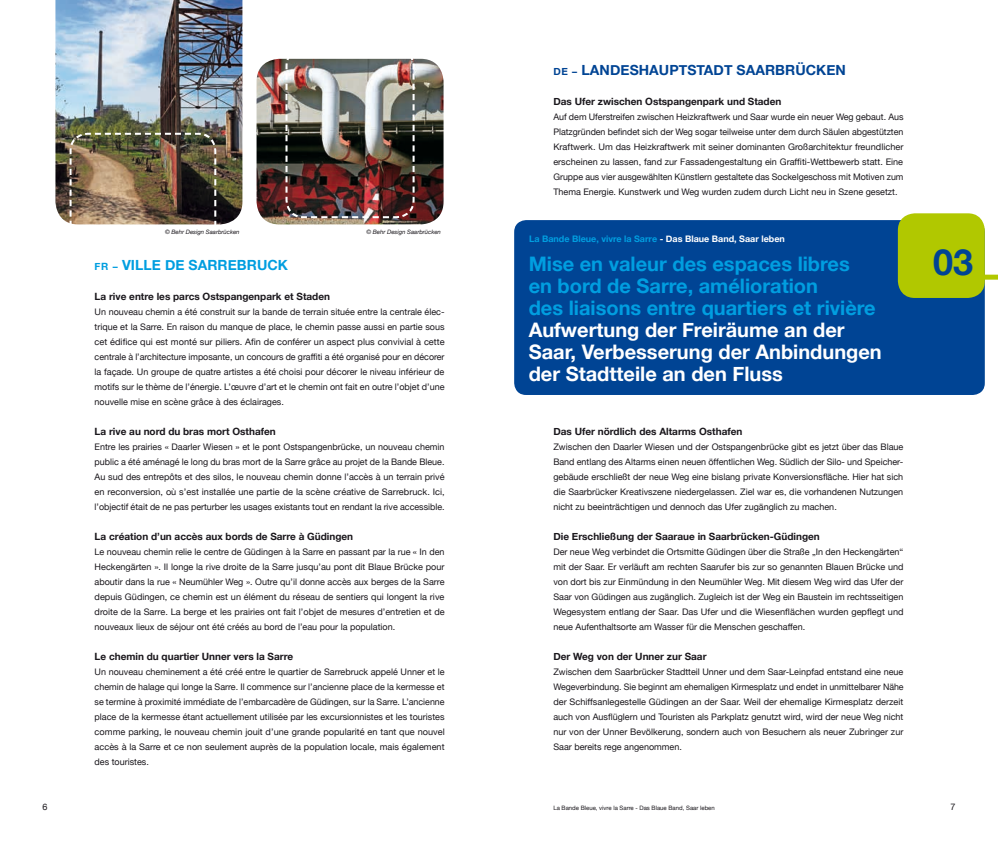
<style>
.page{position:relative;width:998px;height:842px;background:#fff}
.page>*{position:absolute;margin:0;border:0;box-sizing:border-box;transform-origin:0 0}
.t1{font:700 36px "Helvetica Neue";color:#004494}
.t2{font:700 20px/22px "Helvetica Neue";color:#009ee0}
.t3{font:700 20px/22px "Helvetica Neue";color:#fff}
.t4{font:700 14px "Helvetica Neue";letter-spacing:.005em;color:#004494}
.t5{font:700 14px "Helvetica Neue";letter-spacing:.005em;color:#009ee0}
.t6{font:700 10px "Helvetica Neue";color:#1a171c}
.t7{font:9px/15px "Helvetica Neue";color:#1a171c;text-align:justify}
.t8{font:700 9px "Helvetica Neue";color:#009ee0}
.t9{font:6px "Helvetica Neue";color:#1a171c}
.t10{font:italic 6px "Helvetica Neue";color:#1a171c}
.s1{font-size:10px}
.s2{color:#fff}
</style>
<div class="page">
<div style="left:514px;top:220px;width:471px;height:175px;background:#004494;border-radius:12px"></div>
<div style="left:898px;top:213px;width:87px;height:85px;background:#b1c800;border-radius:17px"></div>
<div style="left:937px;top:275px;width:61px;height:5px;background:#b1c800"></div>
<img style="left:55px;top:0;width:187px;height:224px">
<img style="left:69px;top:132px;width:148px;height:93px">
<img style="left:257px;top:59px;width:186px;height:165px">
<img style="left:284px;top:58px;width:132px;height:161px">
<p class="t10" style="left:165px;top:227px;width:76px">© Behr Design Saarbrücken</p>
<p class="t10" style="left:366px;top:227px;width:76px">© Behr Design Saarbrücken</p>
<h3 class="t5" style="left:95px;top:254px;width:195px"><span class="s1">FR –</span> VILLE DE SARREBRUCK</h3>
<p class="t6" style="left:95px;top:289px;width:237px">La rive entre les parcs Ostspangenpark et Staden</p>
<p class="t7" style="left:95px;top:305px;width:351px">Un nouveau chemin a été construit sur la bande de terrain située entre la centrale élec&shy;trique et la Sarre. En raison du manque de place, le chemin passe aussi en partie sous cet édifice qui est monté sur piliers. Afin de conférer un aspect plus convivial à cette centrale à l’architecture imposante, un concours de graffiti a été organisé pour en décorer la façade. Un groupe de quatre artistes a été choisi pour décorer le niveau inférieur de motifs sur le thème de l’énergie. L’œuvre d’art et le chemin ont fait en outre l’objet d’une nouvelle mise en scène grâce à des éclairages.</p>
<p class="t6" style="left:95px;top:424px;width:183px">La rive au nord du bras mort Osthafen</p>
<p class="t7" style="left:95px;top:440px;width:352px">Entre les prairies « Daarler Wiesen » et le pont Ostspangenbrücke, un nouveau chemin public a été aménagé le long du bras mort de la Sarre grâce au projet de la Bande Bleue.<br>Au sud des entrepôts et des silos, le nouveau chemin donne l’accès à un terrain privé en reconversion, où s’est installée une partie de la scène créative de Sarrebruck. Ici, l’objectif était de ne pas perturber les usages existants tout en rendant la rive accessible.</p>
<p class="t6" style="left:95px;top:529px;width:260px">La création d’un accès aux bords de Sarre à Güdingen</p>
<p class="t7" style="left:95px;top:545px;width:352px">Le nouveau chemin relie le centre de Güdingen à la Sarre en passant par la rue « In den Heckengärten ». Il longe la rive droite de la Sarre jusqu’au pont dit Blaue Brücke pour aboutir dans la rue « Neumühler Weg ». Outre qu’il donne accès aux berges de la Sarre depuis Güdingen, ce chemin est un élément du réseau de sentiers qui longent la rive droite de la Sarre. La berge et les prairies ont fait l’objet de mesures d’entretien et de nouveaux lieux de séjour ont été créés au bord de l’eau pour la population.</p>
<p class="t6" style="left:95px;top:649px;width:200px">Le chemin du quartier Unner vers la Sarre</p>
<p class="t7" style="left:95px;top:665px;width:352px">Un nouveau cheminement a été créé entre le quartier de Sarrebruck appelé Unner et le chemin de halage qui longe la Sarre. Il commence sur l’ancienne place de la kermesse et se termine à proximité immédiate de l’embarcadère de Güdingen, sur la Sarre. L’ancienne place de la kermesse étant actuellement utilisée par les excursionnistes et les touristes comme parking, le nouveau chemin jouit d’une grande popularité en tant que nouvel accès à la Sarre et ce non seulement auprès de la population locale, mais également des touristes.</p>
<h3 class="t4" style="left:553px;top:59px;width:294px"><span class="s1">DE –</span> LANDESHAUPTSTADT SAARBRÜCKEN</h3>
<p class="t6" style="left:553px;top:94px;width:229px">Das Ufer zwischen Ostspangenpark und Staden</p>
<p class="t7" style="left:553px;top:110px;width:352px">Auf dem Uferstreifen zwischen Heizkraftwerk und Saar wurde ein neuer Weg gebaut. Aus Platzgründen befindet sich der Weg sogar teilweise unter dem durch Säulen abgestützten Kraftwerk. Um das Heizkraftwerk mit seiner dominanten Großarchitektur freundlicher erscheinen zu lassen, fand zur Fassadengestaltung ein Graffiti-Wettbewerb statt. Eine Gruppe aus vier ausgewählten Künstlern gestaltete das Sockelgeschoss mit Motiven zum Thema Energie. Kunstwerk und Weg wurden zudem durch Licht neu in Szene gesetzt.</p>
<p class="t8" style="left:529px;top:232px;width:257px">La Bande Bleue, vivre la Sarre <span class="s2">- Das Blaue Band, Saar leben</span></p>
<h2 class="t2" style="left:529px;top:253px;width:348px">Mise en valeur des espaces libres en bord de Sarre, amélioration<br>des liaisons entre quartiers et rivière</h2>
<h2 class="t3" style="left:529px;top:319px;width:355px">Aufwertung der Freiräume an der<br>Saar, Verbesserung der Anbindungen der Stadtteile an den Fluss</h2>
<p class="t6" style="left:553px;top:424px;width:191px">Das Ufer nördlich des Altarms Osthafen</p>
<p class="t7" style="left:553px;top:440px;width:352px">Zwischen den Daarler Wiesen und der Ostspangenbrücke gibt es jetzt über das Blaue Band entlang des Altarms einen neuen öffentlichen Weg. Südlich der Silo- und Speicher&shy;gebäude erschließt der neue Weg eine bislang private Konversionsfläche. Hier hat sich die Saarbrücker Kreativszene niedergelassen. Ziel war es, die vorhandenen Nutzungen nicht zu beeinträchtigen und dennoch das Ufer zugänglich zu machen.</p>
<p class="t6" style="left:553px;top:529px;width:268px">Die Erschließung der Saaraue in Saarbrücken-Güdingen</p>
<p class="t7" style="left:553px;top:545px;width:352px">Der neue Weg verbindet die Ortsmitte Güdingen über die Straße „In den Heckengärten“ mit der Saar. Er verläuft am rechten Saarufer bis zur so genannten Blauen Brücke und von dort bis zur Einmündung in den Neumühler Weg. Mit diesem Weg wird das Ufer der Saar von Güdingen aus zugänglich. Zugleich ist der Weg ein Baustein im rechtsseitigen Wegesystem entlang der Saar. Das Ufer und die Wiesenflächen wurden gepflegt und neue Aufenthaltsorte am Wasser für die Menschen geschaffen.</p>
<p class="t6" style="left:553px;top:649px;width:155px">Der Weg von der Unner zur Saar</p>
<p class="t7" style="left:553px;top:665px;width:352px">Zwischen dem Saarbrücker Stadtteil Unner und dem Saar-Leinpfad entstand eine neue Wegeverbindung. Sie beginnt am ehemaligen Kirmesplatz und endet in unmittelbarer Nähe der Schiffsanlegestelle Güdingen an der Saar. Weil der ehemalige Kirmesplatz derzeit auch von Ausflüglern und Touristen als Parkplatz genutzt wird, wird der neue Weg nicht nur von der Unner Bevölkerung, sondern auch von Besuchern als neuer Zubringer zur Saar bereits rege angenommen.</p>
<h1 class="t1" style="left:933px;top:234px;width:42px">03</h1>
<p class="t7" style="left:42px;top:800px;width:7px">6</p>
<p class="t9" style="left:553px;top:804px;width:163px">La Bande Bleue, vivre la Sarre - Das Blaue Band, Saar leben</p>
<p class="t7" style="left:950px;top:800px;width:7px">7</p>
</div>
